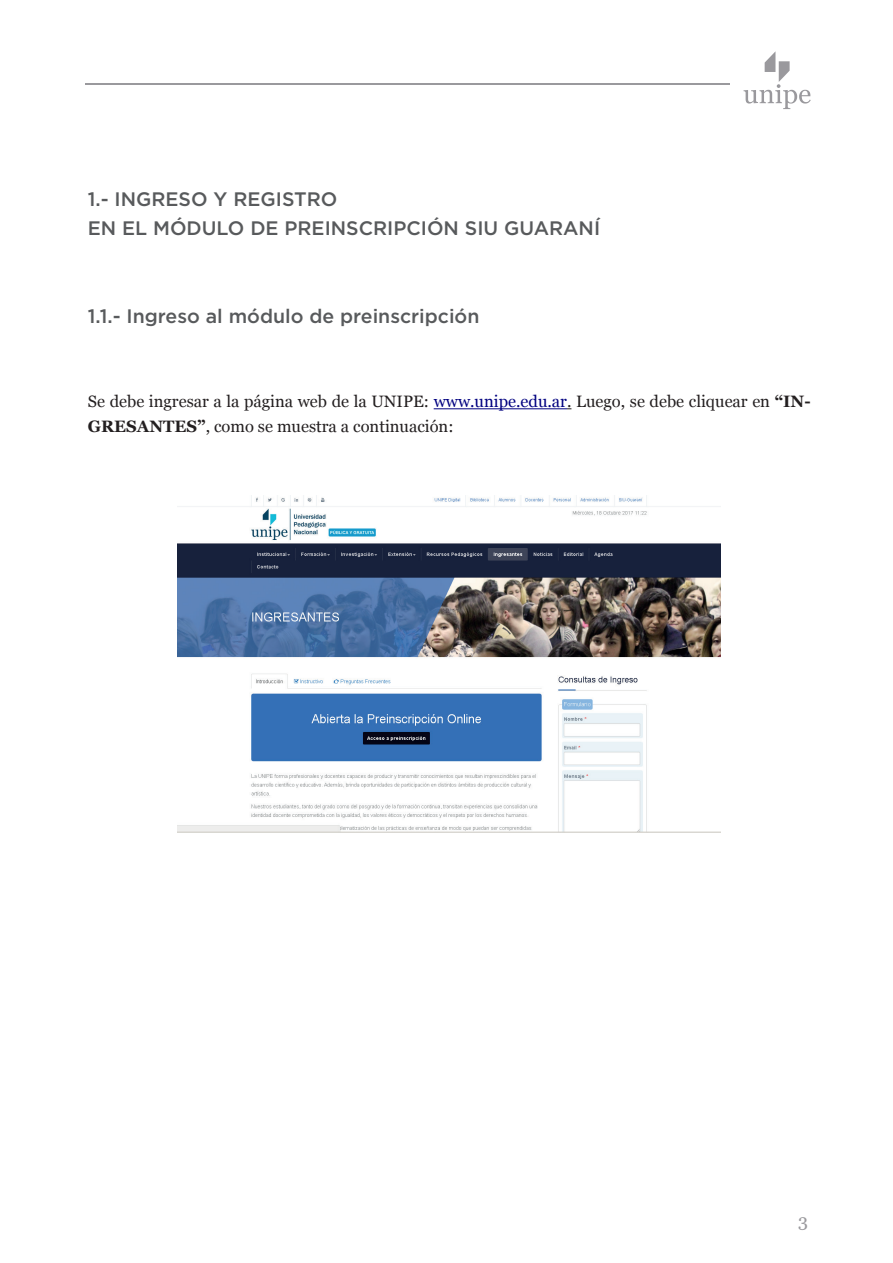
<style>
.page{position:relative;width:893px;height:1263px;background:#fff}
.page>*{position:absolute;margin:0;border:0;box-sizing:border-box;transform-origin:0 0}
.t1{font:500 19.5px/29.2px "Gotham";color:#585a5c}
.t2{font:18px "Georgia";color:#9a999d}
.t3{font:16.5px/24.8px "Georgia";color:#231f20}
.s1{color:#000080}
.s2{font-weight:700}
</style>
<div class="page">
<hr style="left:85px;top:84px;width:645px;height:1px;background:#9a999d">
<svg style="left:743px;top:51px;width:68px;height:58px"></svg>
<hr style="left:434px;top:408px;width:133px;height:1px;background:#000080">
<img style="left:178px;top:495px;width:543px;height:337px">
<p class="t1" style="left:88px;top:184px;width:514px">1.- INGRESO Y REGISTRO<br>EN EL MÓDULO DE PREINSCRIPCIÓN SIU GUARANÍ</p>
<p class="t1" style="left:88px;top:302px;width:393px">1.1.- Ingreso al módulo de preinscripción</p>
<p class="t3" style="left:88px;top:390px;width:724px">Se debe ingresar a la página web de la UNIPE: <span class="s1">www.unipe.edu.ar</span>. Luego, se debe cliquear en <span class="s2">“IN-<br>GRESANTES”</span>, como se muestra a continuación:</p>
<p class="t2" style="left:798px;top:1209px;width:11px">3</p>
</div>
